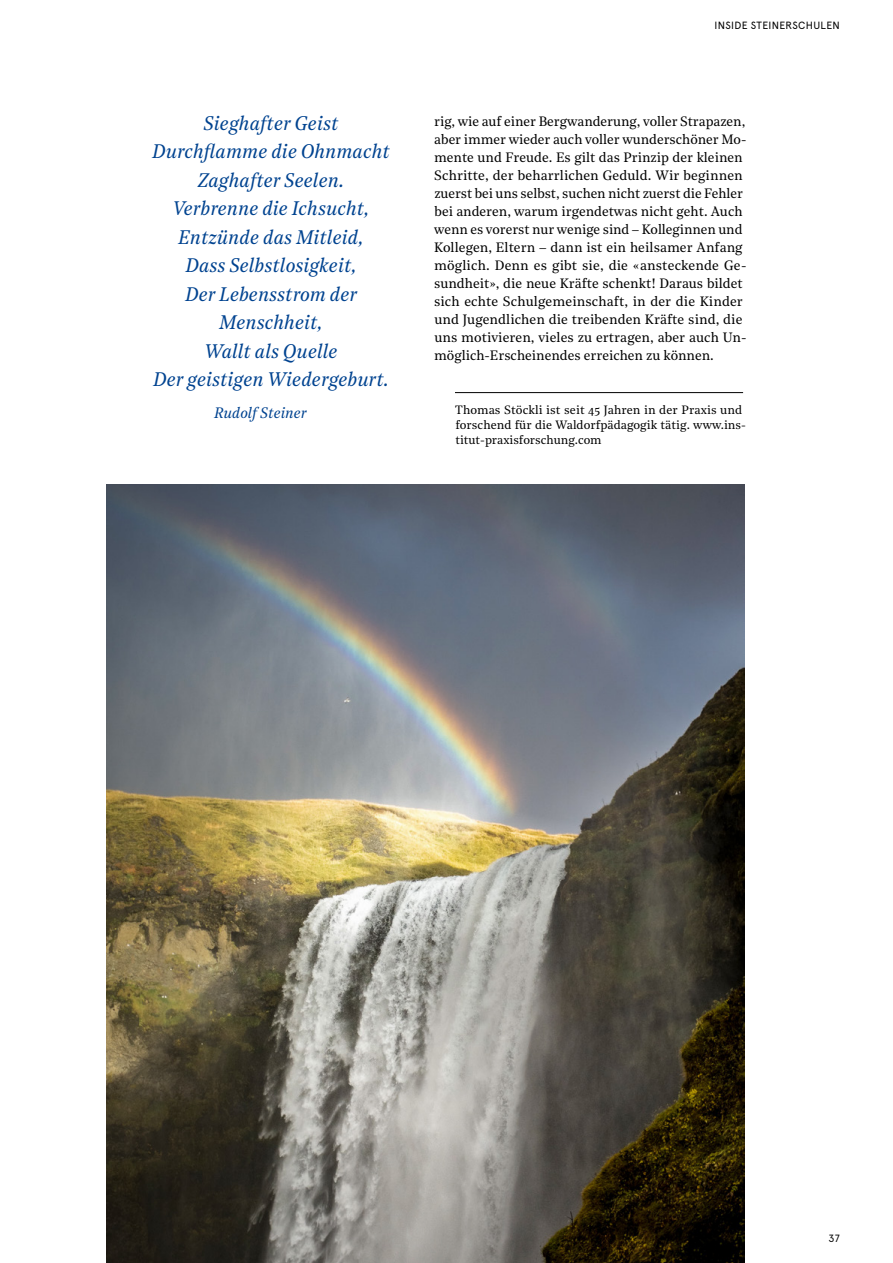
<style>
.page{position:relative;width:893px;height:1263px;background:#fff}
.page>*{position:absolute;margin:0;border:0;box-sizing:border-box;transform-origin:0 0}
.t1{font:italic 19.5px/28.5px "Noe Text";color:#004390;text-align:center}
.t2{font:italic 15px "Noe Text";color:#004390}
.t3{font:13.5px/18px "Noe Text";color:#000}
.t4{font:12px/15px "Noe Text";letter-spacing:.005em;color:#000}
.t5{font:10.5px "Apercu Pro";letter-spacing:.03em;color:#000}
</style>
<div class="page">
<hr style="left:455px;top:392px;width:288px;height:1px;background:#000">
<img style="left:106px;top:484px;width:638px;height:779px">
<h1 class="t1" style="left:152px;top:107px;width:239px">Sieghafter Geist<br>Durchflamme die Ohnmacht<br>Zaghafter Seelen.<br>Verbrenne die Ichsucht,<br>Entzünde das Mitleid,<br>Dass Selbstlosigkeit,<br>Der Lebensstrom der<br>Menschheit,<br>Wallt als Quelle<br>Der geistigen Wiedergeburt.</h1>
<p class="t2" style="left:214px;top:402px;width:94px">Rudolf Steiner</p>
<p class="t5" style="left:714px;top:17px;width:127px">INSIDE STEINERSCHULEN</p>
<p class="t3" style="left:434px;top:112px;width:314px">rig, wie auf einer Bergwanderung, voller Strapazen, aber immer wieder auch voller wunderschöner Mo&shy;mente und Freude. Es gilt das Prinzip der kleinen Schritte, der beharrlichen Geduld. Wir beginnen zuerst bei uns selbst, suchen nicht zuerst die Fehler bei anderen, warum irgendetwas nicht geht. Auch wenn es vorerst nur wenige sind – Kolleginnen und Kollegen, Eltern – dann ist ein heilsamer Anfang möglich. Denn es gibt sie, die «ansteckende Ge&shy;sundheit», die neue Kräfte schenkt! Daraus bildet sich echte Schulgemeinschaft, in der die Kinder und Jugendlichen die treibenden Kräfte sind, die uns motivieren, vieles zu ertragen, aber auch Un&shy;möglich-Erscheinendes erreichen zu können.</p>
<p class="t4" style="left:455px;top:402px;width:292px">Thomas Stöckli ist seit 45 Jahren in der Praxis und forschend für die Waldorfpädagogik tätig. www.ins&shy;titut-praxisforschung.com</p>
<p class="t5" style="left:829px;top:1230px;width:13px">37</p>
</div>
